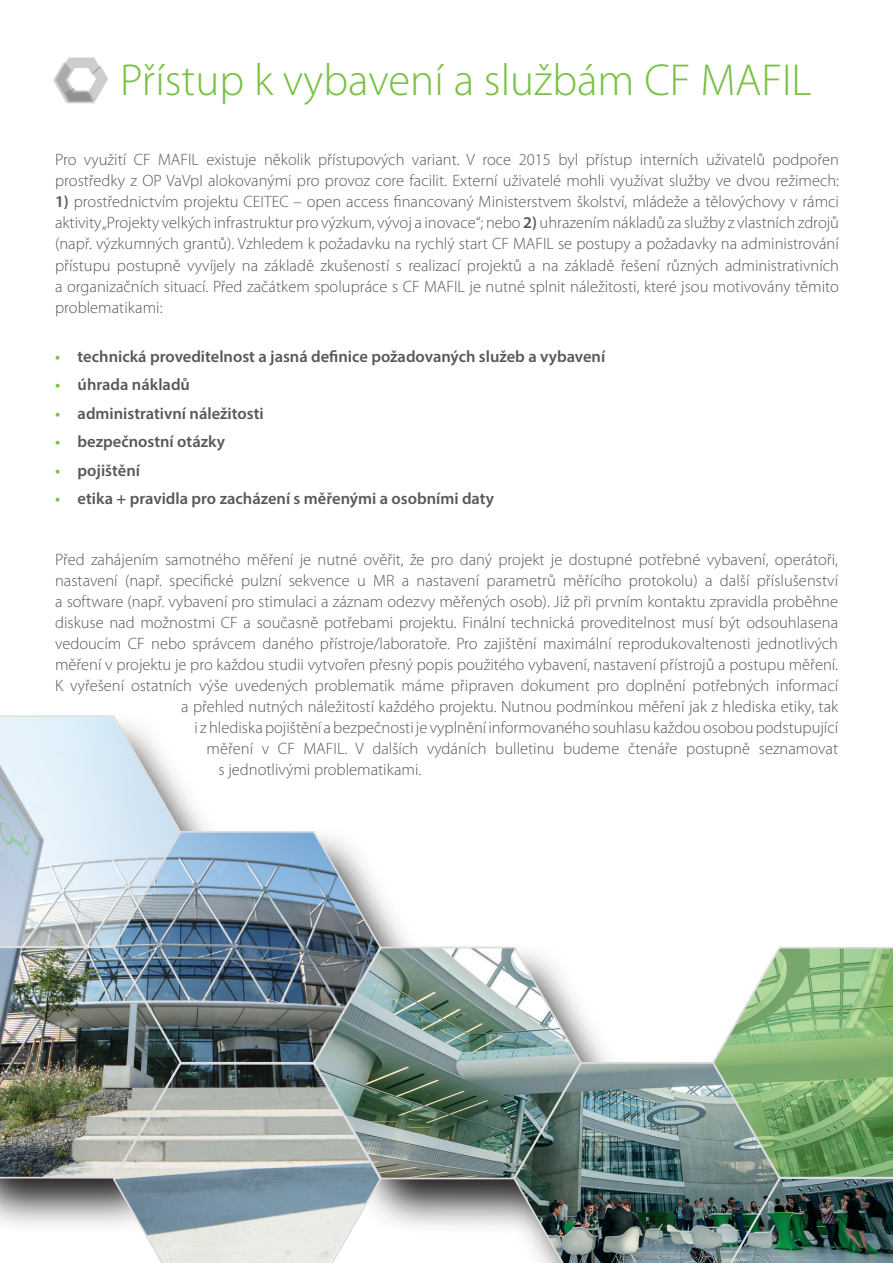
<style>
.page{position:relative;width:893px;height:1263px;background:#fff}
.page>*{position:absolute;margin:0;border:0;box-sizing:border-box;transform-origin:0 0}
.t1{font:300 45px "Myriad Pro";color:#79c142}
.t2{font:300 16.5px/21px "Myriad Pro";color:#57585a}
.t3{font:600 16.5px "Myriad Pro";color:#57585a}
.s1{font-weight:600}
.s2{color:#79c142}
</style>
<div class="page">
<img style="left:382px;top:1018px;width:225px;height:210px">
<img style="left:0;top:792px;width:206px;height:434px">
<img style="left:183px;top:829px;width:199px;height:232px">
<svg style="left:112px;top:1061px;width:270px;height:202px;background:#acb5b8"></svg>
<img style="left:512px;top:1060px;width:199px;height:203px">
<img style="left:312px;top:945px;width:271px;height:235px">
<img style="left:711px;top:947px;width:182px;height:316px">
<img style="left:0;top:715px;width:183px;height:464px">
<svg style="left:53px;top:58px;width:55px;height:45px"></svg>
<h1 class="t1" style="left:120px;top:56px;width:693px">Přístup k vybavení a službám CF MAFIL</h1>
<p class="t2" style="left:55px;top:150px;width:785px">Pro využití CF MAFIL existuje několik přístupových variant. V roce 2015 byl přístup interních uživatelů podpořen prostředky z OP VaVpI alokovanými pro provoz core facilit. Externí uživatelé mohli využívat služby ve dvou režimech:</p>
<p class="t2" style="left:55px;top:192px;width:785px;text-align:justify"><span class="s1">1)</span> prostřednictvím projektu CEITEC – open access financovaný Ministerstvem školství, mládeže a tělovýchovy v rámci aktivity „Projekty velkých infrastruktur pro výzkum, vývoj a inovace“; nebo <span class="s1">2)</span> uhrazením nákladů za služby z vlastních zdrojů (např. výzkumných grantů). Vzhledem k požadavku na rychlý start CF MAFIL se postupy a požadavky na administrování přístupu postupně vyvíjely na základě zkušeností s realizací projektů a na základě řešení různých administrativních a organizačních situací. Před začátkem spolupráce s CF MAFIL je nutné splnit náležitosti, které jsou motivovány těmito problematikami:</p>
<p class="t3" style="left:55px;top:346px;width:552px"><span class="s2">•</span> technická proveditelnost a jasná definice požadovaných služeb a vybavení</p>
<p class="t3" style="left:55px;top:374px;width:136px"><span class="s2">•</span> úhrada nákladů</p>
<p class="t3" style="left:55px;top:403px;width:210px"><span class="s2">•</span> administrativní náležitosti</p>
<p class="t3" style="left:55px;top:431px;width:171px"><span class="s2">•</span> bezpečnostní otázky</p>
<p class="t3" style="left:55px;top:460px;width:86px"><span class="s2">•</span> pojištění</p>
<p class="t3" style="left:55px;top:488px;width:440px"><span class="s2">•</span> etika + pravidla pro zacházení s měřenými a osobními daty</p>
<p class="t2" style="left:55px;top:549px;width:784px">Před zahájením samotného měření je nutné ověřit, že pro daný projekt je dostupné potřebné vybavení, operátoři,</p>
<p class="t2" style="left:55px;top:570px;width:785px">nastavení (např. specifické pulzní sekvence u MR a nastavení parametrů měřícího protokolu) a další příslušenství</p>
<p class="t2" style="left:55px;top:591px;width:784px">a software (např. vybavení pro stimulaci a záznam odezvy měřených osob). Již při prvním kontaktu zpravidla proběhne</p>
<p class="t2" style="left:55px;top:612px;width:785px">diskuse nad možnostmi CF a současně potřebami projektu. Finální technická proveditelnost musí být odsouhlasena</p>
<p class="t2" style="left:55px;top:633px;width:784px">vedoucím CF nebo správcem daného přístroje/laboratoře. Pro zajištění maximální reprodukovaltenosti jednotlivých</p>
<p class="t2" style="left:55px;top:654px;width:784px">měření v projektu je pro každou studii vytvořen přesný popis použitého vybavení, nastavení přístrojů a postupu měření.</p>
<p class="t2" style="left:55px;top:675px;width:785px">K vyřešení ostatních výše uvedených problematik máme připraven dokument pro doplnění potřebných informací</p>
<p class="t2" style="left:181px;top:696px;width:659px">a přehled nutných náležitostí každého projektu. Nutnou podmínkou měření jak z hlediska etiky, tak</p>
<p class="t2" style="left:195px;top:717px;width:645px">i z hlediska pojištění a bezpečnosti je vyplnění informovaného souhlasu každou osobou podstupující</p>
<p class="t2" style="left:207px;top:738px;width:633px">měření v CF MAFIL. V dalších vydáních bulletinu budeme čtenáře postupně seznamovat</p>
<p class="t2" style="left:219px;top:759px;width:204px">s jednotlivými problematikami.</p>
</div>
